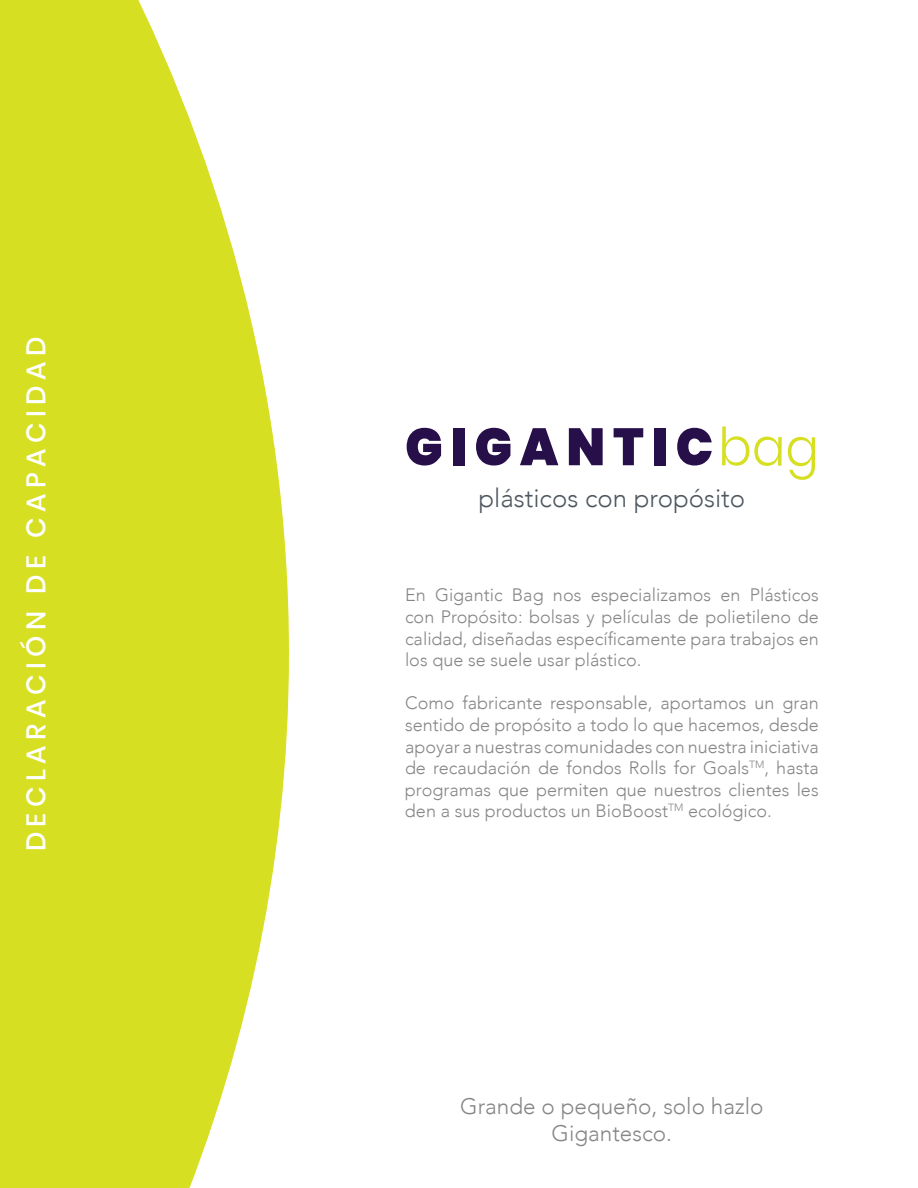
<style>
.page{position:relative;width:918px;height:1188px;background:#fff}
.page>*{position:absolute;margin:0;border:0;box-sizing:border-box;transform-origin:0 0}
.t1{font:500 27px "Poppins";letter-spacing:.2em;color:#fff}
.t2{font:300 25.8px "Avenir";color:#4f575f}
.t3{font:300 22.5px/27px "Avenir";color:#868689;text-align:center}
.t4{font:300 18px/21.6px "Avenir";color:#868689;text-align:justify}
</style>
<div class="page">
<svg style="left:0;top:0;width:289px;height:1188px;background:#dae23b"></svg>
<svg style="left:722px;top:426px;width:60px;height:40px"></svg>
<svg style="left:788px;top:437px;width:27px;height:43px"></svg>
<svg style="left:407px;top:428px;width:34px;height:38px"></svg>
<div style="left:453px;top:428px;width:11px;height:37px;background:#270f49"></div>
<svg style="left:476px;top:428px;width:34px;height:38px"></svg>
<svg style="left:520px;top:428px;width:38px;height:37px"></svg>
<svg style="left:569px;top:428px;width:34px;height:37px"></svg>
<svg style="left:614px;top:428px;width:29px;height:37px"></svg>
<div style="left:654px;top:428px;width:11px;height:37px;background:#270f49"></div>
<svg style="left:677px;top:428px;width:35px;height:38px"></svg>
<h1 class="t1" style="left:17px;top:851px;width:516px;rotate:-90deg">DECLARACIÓN DE CAPACIDAD</h1>
<h2 class="t2" style="left:478px;top:481px;width:268px">plásticos con propósito</h2>
<p class="t4" style="left:405px;top:585px;width:415px">En Gigantic Bag nos especializamos en Plásticos con Propósito: bolsas y películas de polietileno de calidad, diseñadas específicamente para trabajos en los que se suele usar plástico.</p>
<p class="t4" style="left:405px;top:693px;width:415px">Como fabricante responsable, aportamos un gran sentido de propósito a todo lo que hacemos, desde apoyar a nuestras comunidades con nuestra iniciativa de recaudación de fondos Rolls for Goals<sup>TM</sup>, hasta programas que permiten que nuestros clientes les den a sus productos un BioBoost<sup>TM</sup> ecológico.</p>
<p class="t3" style="left:460px;top:1094px;width:305px">Grande o pequeño, solo hazlo<br>Gigantesco.</p>
</div>
